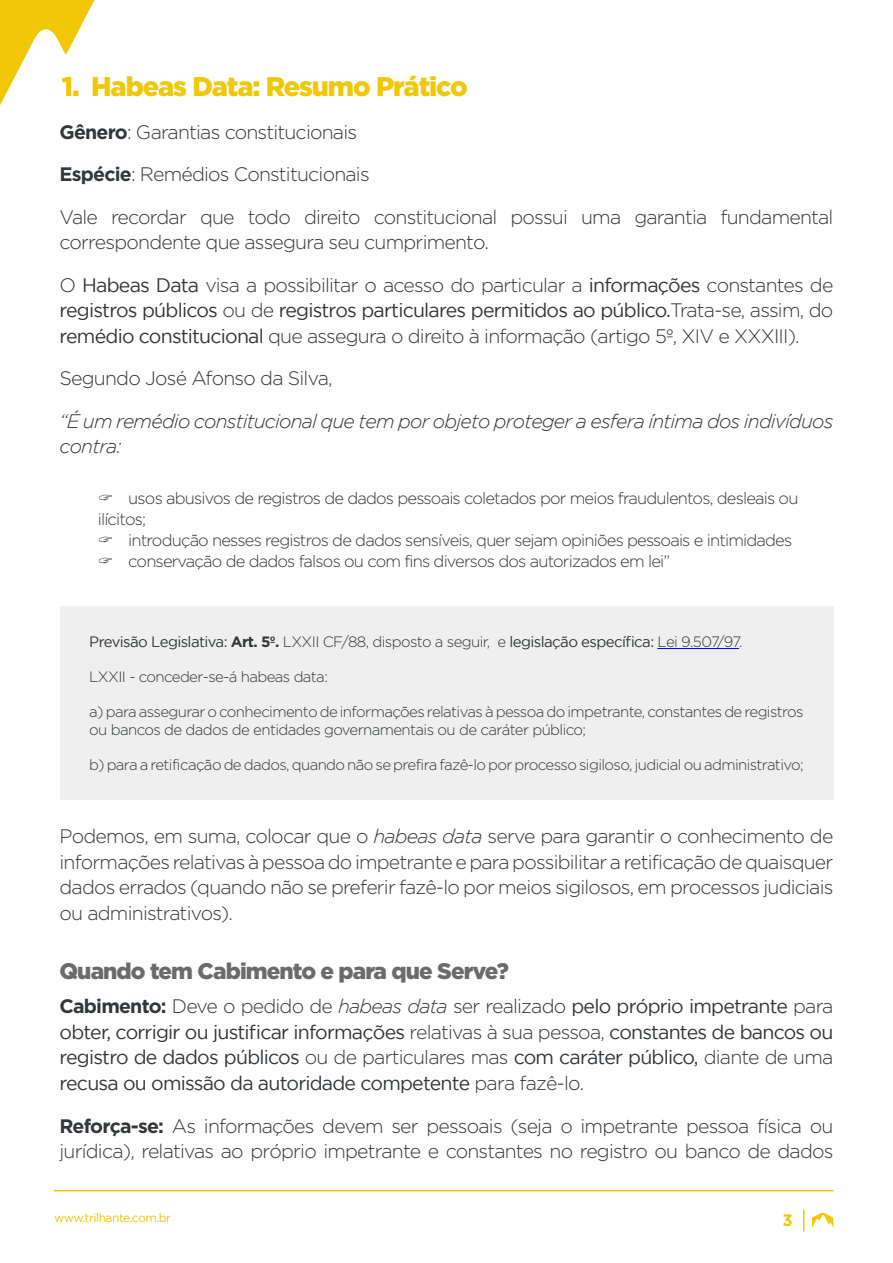
<style>
.page{position:relative;width:893px;height:1263px;background:#fff}
.page>*{position:absolute;margin:0;border:0;box-sizing:border-box;transform-origin:0 0}
.t1{font:900 27px "Gotham";letter-spacing:-.04em;color:#f0c807}
.Título_3{font:900 22.5px "Gotham";letter-spacing:-.04em;color:#6b6b6b}
.Parágrafo_Texto{font:300 19.5px/25.5px "Gotham";letter-spacing:-.04em;color:#33373a}
.Parágrafo_Texto-2{font:19.5px/25.5px "Gotham";letter-spacing:-.04em;color:#33373a;text-align:justify}
.Parágrafo_Texto-3{font:italic 300 19.5px/25.5px "Gotham";letter-spacing:-.04em;color:#33373a}
.t2{font:300 16.5px/21px "Gotham";letter-spacing:-.05em;color:#33373a}
.t3{font:700 16.5px "Gotham";color:#f0c807}
.Citação_de_Lei_Artig{font:300 15px/18px "Gotham";letter-spacing:-.04em;color:#33373a}
.Citação_de_Lei_Artig-2{font:15px "Gotham";letter-spacing:-.04em;color:#33373a}
.t4{font:12px "Gotham";letter-spacing:-.04em;color:#f0c807}
.s1{font-weight:700}
.s2{font-weight:400}
.s3{font-weight:300}
.s4{font-style:italic}
.s5{font-weight:300;font-style:italic}
</style>
<div class="page">
<svg style="left:0;top:0;width:95px;height:106px"></svg>
<svg style="left:803px;top:1209px;width:1px;height:22px"></svg>
<svg style="left:811px;top:1212px;width:23px;height:16px"></svg>
<hr style="left:54px;top:1190px;width:779px;height:1px;background:#f0c807">
<div style="left:60px;top:606px;width:773px;height:193px;background:#eeefee"></div>
<hr style="left:657px;top:648px;width:82px;height:1px;background:#00f">
<p class="t1" style="left:62px;top:71px;width:408px">1. Habeas Data: Resumo Prático</p>
<p class="Parágrafo_Texto" style="left:60px;top:119px;width:299px"><span class="s1">Gênero</span>: Garantias constitucionais</p>
<p class="Parágrafo_Texto" style="left:60px;top:161px;width:312px"><span class="s1">Espécie</span>: Remédios Constitucionais</p>
<p class="Parágrafo_Texto" style="left:60px;top:204px;width:775px">Vale recordar que todo direito constitucional possui uma garantia fundamental correspondente que assegura seu cumprimento.</p>
<p class="Parágrafo_Texto" style="left:60px;top:272px;width:775px;text-align:justify">O <span class="s2">Habeas Data</span> visa a possibilitar o acesso do particular a <span class="s2">informações</span> constantes de <span class="s2">registros públicos</span> ou de <span class="s2">registros particulares permitidos ao público.</span>Trata-se, assim, do <span class="s2">remédio constitucional</span> que assegura o direito à informação (artigo 5º, XIV e XXXIII).</p>
<p class="Parágrafo_Texto" style="left:60px;top:365px;width:275px">Segundo José Afonso da Silva,</p>
<p class="Parágrafo_Texto-3" style="left:60px;top:408px;width:775px">“É um remédio constitucional que tem por objeto proteger a esfera íntima dos indivíduos contra:</p>
<p class="t2" style="left:98px;top:488px;width:702px;text-indent:30px">usos abusivos de registros de dados pessoais coletados por meios fraudulentos, desleais ou ilícitos;</p>
<p class="t2" style="left:128px;top:530px;width:666px">introdução nesses registros de dados sensíveis, quer sejam opiniões pessoais e intimidades</p>
<p class="t2" style="left:128px;top:551px;width:543px">conservação de dados falsos ou com fins diversos dos autorizados em lei”</p>
<p class="Citação_de_Lei_Artig-2" style="left:89px;top:633px;width:655px">Previsão Legislativa: <span class="s1">Art. 5º.</span> <span class="s3">LXXII CF/88, disposto a seguir, e</span> legislação específica: <span class="s3">Lei 9.507/97.</span></p>
<p class="Citação_de_Lei_Artig" style="left:89px;top:667px;width:240px">LXXII - conceder-se-á habeas data:</p>
<p class="Citação_de_Lei_Artig" style="left:89px;top:702px;width:716px">a) para assegurar o conhecimento de informações relativas à pessoa do impetrante, constantes de registros ou bancos de dados de entidades governamentais ou de caráter público;</p>
<p class="Citação_de_Lei_Artig" style="left:89px;top:755px;width:716px">b) para a retificação de dados, quando não se prefira fazê-lo por processo sigiloso, judicial ou administrativo;</p>
<p class="Parágrafo_Texto" style="left:60px;top:823px;width:775px;text-align:justify">Podemos, em suma, colocar que o <span class="s4">habeas data</span> serve para garantir o conhecimento de informações relativas à pessoa do impetrante e para possibilitar a retificação de quaisquer dados errados (quando não se preferir fazê-lo por meios sigilosos, em processos judiciais ou administrativos).</p>
<p class="Título_3" style="left:60px;top:958px;width:451px">Quando tem Cabimento e para que Serve?</p>
<p class="Parágrafo_Texto-2" style="left:60px;top:993px;width:775px"><span class="s1">Cabimento:</span> <span class="s3">Deve o pedido de</span> <span class="s5">habeas data</span> <span class="s3">ser realizado</span> pelo próprio impetrante <span class="s3">para </span>obter, corrigir ou justificar informações <span class="s3">relativas à sua pessoa,</span> constantes de bancos ou registro de dados públicos <span class="s3">ou de particulares mas</span> com caráter público, <span class="s3">diante de uma </span>recusa ou omissão da autoridade competente <span class="s3">para fazê-lo.</span></p>
<p class="Parágrafo_Texto" style="left:60px;top:1112px;width:775px"><span class="s1">Reforça-se:</span> As informações devem ser pessoais (seja o impetrante pessoa física ou jurídica), relativas ao próprio impetrante e constantes no registro ou banco de dados</p>
<p class="t4" style="left:54px;top:1211px;width:119px">www.trilhante.com.br</p>
<p class="t3" style="left:782px;top:1211px;width:12px">3</p>
</div>
